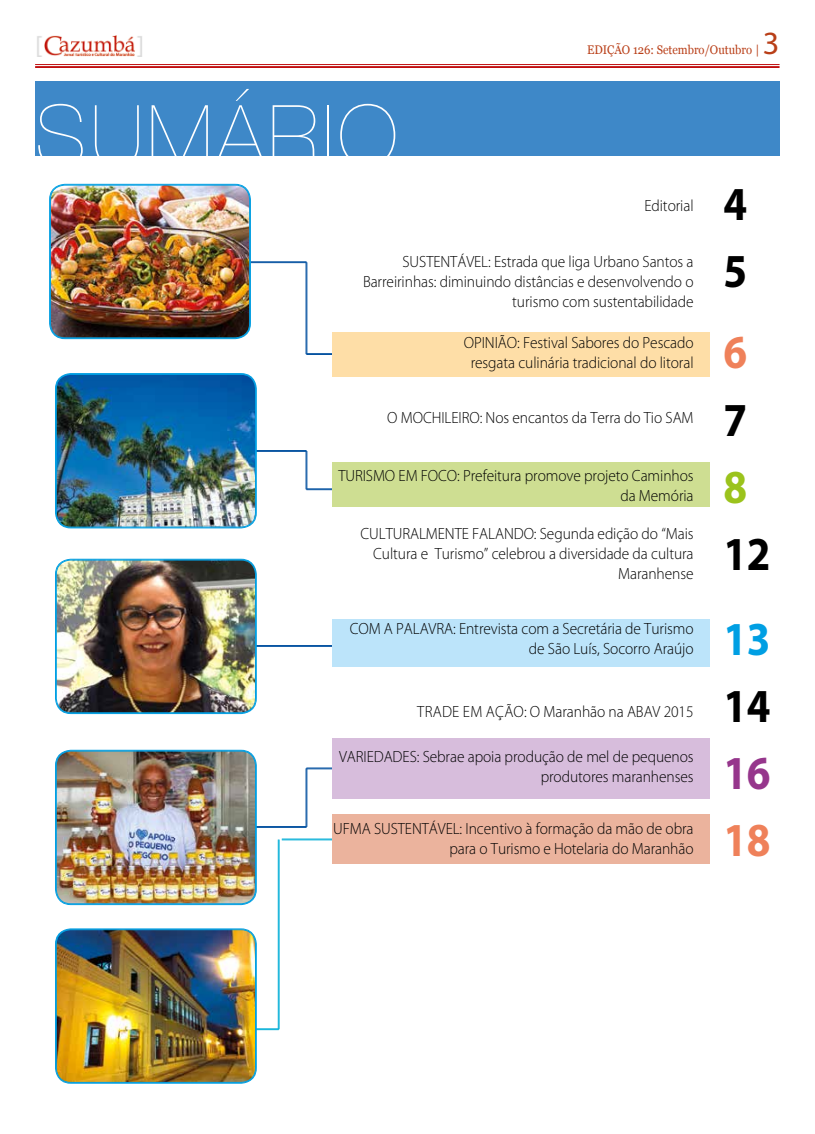
<style>
.page{position:relative;width:815px;height:1134px;background:#fff}
.page>*{position:absolute;margin:0;border:0;box-sizing:border-box;transform-origin:0 0}
.t1{font:200 83.75px "Helvetica Neue";letter-spacing:.045em;color:#fff}
.t2{font:700 47.5px/67.1px "Myriad Pro";color:#000;scale:.9 1}
.t3{font:700 47.5px "Myriad Pro";color:#ef815a;scale:.9 1}
.t4{font:700 47.5px "Myriad Pro";color:#009fe3;scale:.9 1}
.t5{font:700 47.5px "Myriad Pro";color:#96368c;scale:.9 1}
.t6{font:700 47.5px "Myriad Pro";color:#9bc31c;scale:.9 1}
.t7{font:32.5px "Myriad";color:#b93f18}
.t8{font:300 16.25px/20px "Myriad Pro";letter-spacing:-.005em;color:#000;text-align:right;scale:.95 1}
.t9{font:12.5px "Georgia";color:#b93f18;scale:.9 1}
</style>
<div class="page">
<img style="left:37px;top:35px;width:105px;height:22px">
<hr style="left:282px;top:839px;width:96px;height:1px;background:#00aed7">
<hr style="left:279px;top:839px;width:1px;height:190px;background:#00aed7">
<hr style="left:278px;top:839px;width:1px;height:190px;background:#00aed7">
<hr style="left:208px;top:1029px;width:71px;height:1px;background:#00aed7">
<hr style="left:208px;top:1028px;width:71px;height:1px;background:#00aed7">
<hr style="left:184px;top:262px;width:123px;height:1px;background:#004f9f">
<hr style="left:306px;top:262px;width:1px;height:92px;background:#004f9f">
<hr style="left:307px;top:262px;width:1px;height:92px;background:#004f9f">
<hr style="left:306px;top:354px;width:80px;height:1px;background:#004f9f">
<hr style="left:306px;top:353px;width:80px;height:1px;background:#004f9f">
<hr style="left:184px;top:451px;width:123px;height:1px;background:#004f9f">
<hr style="left:184px;top:450px;width:123px;height:1px;background:#004f9f">
<hr style="left:306px;top:451px;width:1px;height:38px;background:#004f9f">
<hr style="left:307px;top:451px;width:1px;height:38px;background:#004f9f">
<hr style="left:306px;top:489px;width:80px;height:1px;background:#004f9f">
<hr style="left:184px;top:645px;width:149px;height:1px;background:#004f9f">
<hr style="left:184px;top:646px;width:149px;height:1px;background:#004f9f">
<hr style="left:184px;top:826px;width:123px;height:1px;background:#004f9f">
<hr style="left:184px;top:827px;width:123px;height:1px;background:#004f9f">
<hr style="left:306px;top:768px;width:1px;height:59px;background:#004f9f">
<hr style="left:307px;top:768px;width:1px;height:59px;background:#004f9f">
<hr style="left:306px;top:768px;width:80px;height:1px;background:#004f9f">
<hr style="left:306px;top:769px;width:80px;height:1px;background:#004f9f">
<div style="left:35px;top:81px;width:745px;height:75px;background:#3e88c8"></div>
<div style="left:333px;top:619px;width:377px;height:48px;background:#bce4fa"></div>
<div style="left:333px;top:332px;width:377px;height:45px;background:#fedea7"></div>
<div style="left:333px;top:462px;width:377px;height:44px;background:#cede92"></div>
<div style="left:333px;top:738px;width:377px;height:60px;background:#d7bddc"></div>
<div style="left:333px;top:814px;width:377px;height:49px;background:#ebb39d"></div>
<img style="left:56px;top:750px;width:200px;height:154px">
<div style="left:55px;top:750px;width:202px;height:155px;border:1px solid #009fe3;border-radius:15px"></div>
<div style="left:56px;top:751px;width:200px;height:153px;border:1px solid #009fe3;border-radius:14px"></div>
<img style="left:56px;top:929px;width:200px;height:154px">
<div style="left:55px;top:928px;width:202px;height:155px;border:1px solid #009fe3;border-radius:15px"></div>
<div style="left:56px;top:930px;width:200px;height:152px;border:1px solid #009fe3;border-radius:14px"></div>
<img style="left:56px;top:374px;width:200px;height:154px">
<div style="left:55px;top:373px;width:202px;height:155px;border:1px solid #009fe3;border-radius:15px"></div>
<div style="left:56px;top:374px;width:200px;height:153px;border:1px solid #009fe3;border-radius:14px"></div>
<img style="left:50px;top:185px;width:200px;height:153px">
<div style="left:49px;top:184px;width:202px;height:155px;border:1px solid #009fe3;border-radius:15px"></div>
<div style="left:50px;top:185px;width:200px;height:153px;border:1px solid #009fe3;border-radius:14px"></div>
<img style="left:56px;top:559px;width:200px;height:154px">
<div style="left:55px;top:559px;width:202px;height:155px;border:1px solid #009fe3;border-radius:15px"></div>
<div style="left:56px;top:560px;width:200px;height:153px;border:1px solid #009fe3;border-radius:14px"></div>
<hr style="left:35px;top:64px;width:745px;height:1px;background:#c00d0e">
<hr style="left:35px;top:66px;width:745px;height:2px;background:#c00d0e">
<h1 class="t1" style="left:35px;top:87px;width:364px">SUMÁRIO</h1>
<p class="t9" style="left:587px;top:42px;width:194px">EDIÇÃO 126: Setembro/Outubro |</p>
<h3 class="t7" style="left:763px;top:27px;width:18px">3</h3>
<p class="t8" style="left:644px;top:196px;width:53px">Editorial</p>
<p class="t8" style="left:363px;top:251px;width:350px">SUSTENTÁVEL: Estrada que liga Urbano Santos a<br>Barreirinhas: diminuindo distâncias e desenvolvendo o turismo com sustentabilidade</p>
<p class="t8" style="left:464px;top:332px;width:243px;text-align:center">OPINIÃO: Festival Sabores do Pescado resgata culinária tradicional do litoral</p>
<p class="t8" style="left:387px;top:408px;width:324px">O MOCHILEIRO: Nos encantos da Terra do Tio SAM</p>
<p class="t8" style="left:338px;top:466px;width:375px">TURISMO EM FOCO: Prefeitura promove projeto Caminhos da Memória</p>
<p class="t8" style="left:361px;top:523px;width:352px">CULTURALMENTE FALANDO: Segunda edição do “Mais<br>Cultura e Turismo” celebrou a diversidade da cultura<br>Maranhense</p>
<p class="t8" style="left:350px;top:619px;width:364px">COM A PALAVRA: Entrevista com a Secretária de Turismo de São Luís, Socorro Araújo</p>
<p class="t8" style="left:417px;top:701px;width:292px">TRADE EM AÇÃO: O Maranhão na ABAV 2015</p>
<p class="t8" style="left:339px;top:746px;width:375px">VARIEDADES: Sebrae apoia produção de mel de pequenos produtores maranhenses</p>
<p class="t8" style="left:333px;top:818px;width:381px">UFMA SUSTENTÁVEL: Incentivo à formação da mão de obra para o Turismo e Hotelaria do Maranhão</p>
<h2 class="t2" style="left:723px;top:169px;width:28px">4<br>5</h2>
<h2 class="t3" style="left:723px;top:321px;width:28px">6</h2>
<h2 class="t2" style="left:723px;top:384px;width:28px">7</h2>
<h2 class="t6" style="left:723px;top:456px;width:28px">8</h2>
<h2 class="t2" style="left:723px;top:519px;width:54px">12</h2>
<h2 class="t4" style="left:723px;top:608px;width:54px">13</h2>
<h2 class="t2" style="left:723px;top:671px;width:54px">14</h2>
<h2 class="t5" style="left:723px;top:742px;width:54px">16</h2>
<h2 class="t3" style="left:723px;top:809px;width:54px">18</h2>
</div>
